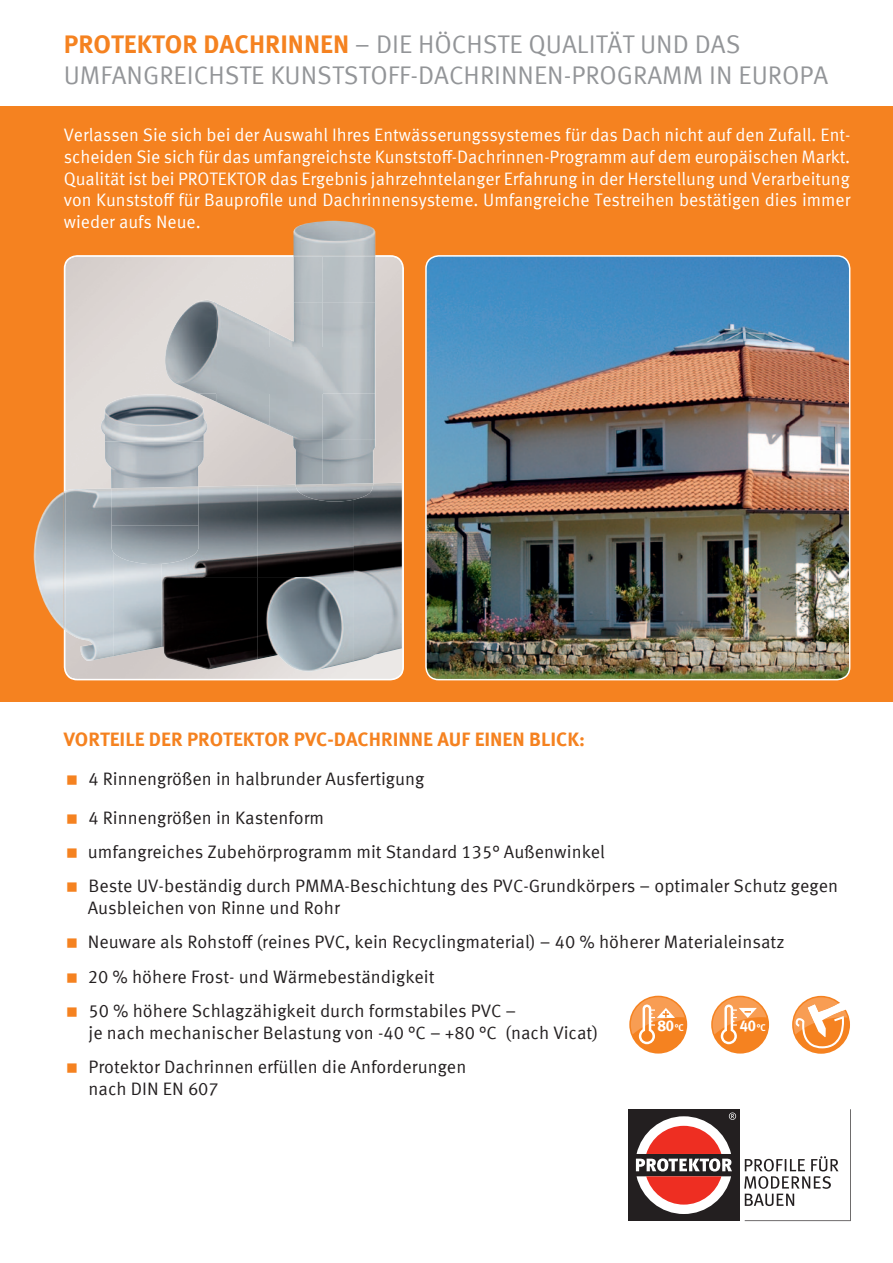
<style>
.page{position:relative;width:893px;height:1263px;background:#fff}
.page>*{position:absolute;margin:0;border:0;box-sizing:border-box;transform-origin:0 0}
.t1{font:25.5px/30.6px "Meta Offc Pro Norm";color:#939598}
.t2{font:700 19.5px "Meta Offc Pro";color:#f58220}
.t3{font:18px/34.3px "Meta Offc Pro Norm";color:#231f20}
.t4{font:18px/21.6px "Meta Offc Pro Norm";color:#fff;text-align:justify}
.t5{font:15.6px "Meta Plus Bold Caps";color:#fff}
.s1{font-family:"Meta Offc Pro";font-weight:700;color:#f58220}
.s2{font-size:9.75px}
</style>
<div class="page">
<div style="left:0;top:106px;width:893px;height:596px;background:#f58220"></div>
<img style="left:426px;top:256px;width:424px;height:424px">
<div style="left:425px;top:255px;width:425px;height:425px;border:2px solid #fff;border-radius:13px"></div>
<svg style="left:64px;top:255px;width:340px;height:425px;background:#ded7d5"></svg>
<div style="left:629px;top:996px;width:58px;height:57px;background:#f58220;border-radius:50%"></div>
<svg style="left:631px;top:997px;width:54px;height:47px"></svg>
<div style="left:711px;top:996px;width:58px;height:57px;background:#f58220;border-radius:50%"></div>
<svg style="left:713px;top:997px;width:54px;height:47px"></svg>
<svg style="left:792px;top:996px;width:58px;height:58px"></svg>
<svg style="left:794px;top:995px;width:56px;height:53px"></svg>
<img style="left:293px;top:221px;width:82px;height:81px">
<svg style="left:197px;top:300px;width:18px;height:2px"></svg>
<img style="left:165px;top:302px;width:210px;height:92px">
<img style="left:270px;top:393px;width:105px;height:46px">
<img style="left:217px;top:393px;width:53px;height:33px">
<img style="left:198px;top:393px;width:19px;height:9px">
<img style="left:293px;top:439px;width:82px;height:46px">
<img style="left:101px;top:394px;width:106px;height:47px">
<img style="left:105px;top:441px;width:99px;height:47px">
<img style="left:34px;top:491px;width:30px;height:138px">
<img style="left:65px;top:488px;width:48px;height:173px">
<img style="left:161px;top:485px;width:193px;height:92px">
<img style="left:354px;top:483px;width:48px;height:178px">
<img style="left:113px;top:564px;width:49px;height:92px">
<img style="left:161px;top:577px;width:96px;height:92px">
<img style="left:257px;top:577px;width:97px;height:95px">
<img style="left:64px;top:491px;width:1px;height:140px">
<img style="left:295px;top:483px;width:78px;height:18px">
<img style="left:111px;top:487px;width:88px;height:77px">
<div style="left:628px;top:1109px;width:111px;height:112px;background:#231f20"></div>
<svg style="left:744px;top:1109px;width:107px;height:112px"></svg>
<svg style="left:636px;top:1112px;width:100px;height:102px"></svg>
<h1 class="t1" style="left:64px;top:28px;width:766px"><span class="s1">PROTEKTOR DACHRINNEN</span> – DIE HÖCHSTE QUALITÄT UND DAS<br>UMFANGREICHSTE KUNSTSTOFF-DACHRINNEN-PROGRAMM IN EUROPA</h1>
<p class="t4" style="left:64px;top:123px;width:788px">Verlassen Sie sich bei der Auswahl Ihres Entwässerungssystemes für das Dach nicht auf den Zufall. Ent&shy;scheiden Sie sich für das umfangreichste Kunststoff-Dachrinnen-Programm auf dem europäischen Markt.<br>Qualität ist bei PROTEKTOR das Ergebnis jahrzehntelanger Erfahrung in der Herstellung und Verarbeitung von Kunststoff für Bauprofile und Dachrinnensysteme. Umfangreiche Testreihen bestätigen dies immer wieder aufs Neue.</p>
<p class="t2" style="left:64px;top:724px;width:523px">VORTEILE DER PROTEKTOR PVC-DACHRINNE AUF EINEN BLICK:</p>
<p class="t3" style="left:89px;top:758px;width:337px;line-height:38.5px">4 Rinnengrößen in halbrunder Ausfertigung<br>4 Rinnengrößen in Kastenform</p>
<p class="t3" style="left:88px;top:833px;width:752px">umfangreiches Zubehörprogramm mit Standard 135° Außenwinkel<br>Beste UV-beständig durch PMMA-Beschichtung des PVC-Grundkörpers – optimaler Schutz gegen</p>
<p class="t3" style="left:88px;top:889px;width:698px">Ausbleichen von Rinne und Rohr<br>Neuware als Rohstoff (reines PVC, kein Recyclingmaterial) – 40 % höherer Materialeinsatz 20 % höhere Frost- und Wärmebeständigkeit<br>50 % höhere Schlagzähigkeit durch formstabiles PVC –</p>
<p class="t3" style="left:89px;top:1014px;width:511px">je nach mechanischer Belastung von -40 °C – +80 °C (nach Vicat)<br>Protektor Dachrinnen erfüllen die Anforderungen</p>
<p class="t3" style="left:89px;top:1070px;width:132px">nach DIN EN 607</p>
<p class="t5" style="left:658px;top:1017px;width:28px">80<span class="s2">°C</span></p>
<p class="t5" style="left:740px;top:1017px;width:28px">40<span class="s2">°C</span></p>
</div>
